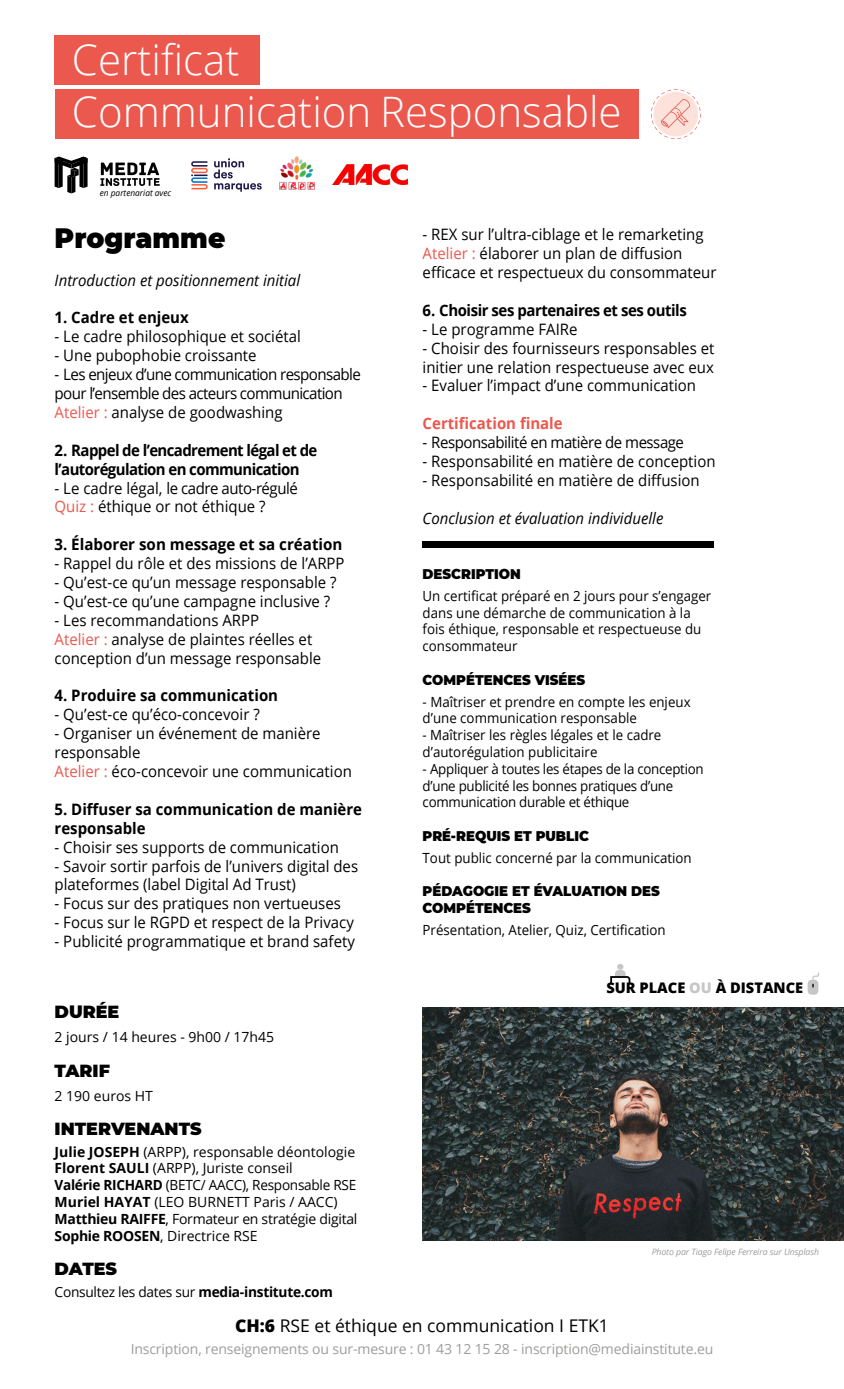
<style>
.page{position:relative;width:844px;height:1389px;background:#fff}
.page>*{position:absolute;margin:0;border:0;box-sizing:border-box;transform-origin:0 0}
.t1{font:300 42px/52.1px "Open Sans";color:#fff}
.t2{font:900 28px "Montserrat";color:#000;scale:.95 1}
.t3{font:17.5px "Open Sans";color:#000}
.t4{font:900 17.5px "Montserrat";color:#000}
.t5{font:15.75px/18.9px "Open Sans";color:#000;scale:.95 1}
.t6{font:700 15.75px/18.9px "Open Sans";color:#000;scale:.95 1}
.t7{font:15.75px/18.9px "Open Sans";letter-spacing:-.04em;color:#000;scale:.95 1}
.t8{font:italic 15.75px "Open Sans";color:#000;scale:.95 1}
.t9{font:700 15.75px/18.9px "Open Sans";letter-spacing:-.04em;color:#000;scale:.95 1}
.t10{font:700 15.75px "Open Sans";letter-spacing:-.03em;color:#000;scale:.95 1}
.t11{font:15.75px "Open Sans";letter-spacing:-.03em;color:#000;scale:.95 1}
.t12{font:700 15.75px "Open Sans";color:#eb584e;scale:.95 1}
.t13{font:800 14.53px "Open Sans";color:#000}
.t14{font:14px/16.8px "Open Sans";color:#000;scale:.95 1}
.t15{font:14px/16.8px "Open Sans";color:#000}
.t16{font:14px/16.8px "Open Sans";letter-spacing:-.02em;color:#000;scale:.95 1}
.t17{font:900 14px/16.8px "Montserrat";color:#000;scale:.95 1}
.t18{font:14px "Open Sans";letter-spacing:-.01em;color:#9d9d9c}
.t19{font:14px "Open Sans";letter-spacing:-.02em;color:#000}
.t20{font:italic 8.75px "Open Sans";letter-spacing:-.01em;color:#9d9d9c}
.t21{font:italic 8.75px "Open Sans";color:#000;scale:.95 1}
.s1{color:#eb584e}
.s2{font-weight:700}
.s3{color:#c6c6c6}
.s4{font-weight:800}
</style>
<div class="page">
<img style="left:422px;top:1007px;width:421px;height:233px">
<div style="left:422px;top:541px;width:291px;height:7px;background:#000"></div>
<div style="left:55px;top:35px;width:205px;height:49px;background:#eb584e"></div>
<div style="left:55px;top:89px;width:583px;height:50px;background:#eb584e"></div>
<svg style="left:610px;top:964px;width:21px;height:20px"></svg>
<svg style="left:807px;top:973px;width:12px;height:22px"></svg>
<svg style="left:651px;top:89px;width:49px;height:50px"></svg>
<img style="left:332px;top:164px;width:75px;height:20px">
<svg style="left:191px;top:158px;width:70px;height:34px"></svg>
<img style="left:279px;top:157px;width:35px;height:32px">
<svg style="left:100px;top:163px;width:60px;height:23px"></svg>
<svg style="left:55px;top:157px;width:33px;height:36px"></svg>
<h1 class="t1" style="left:72px;top:32px;width:551px">Certificat<br>Communication Responsable</h1>
<p class="t21" style="left:100px;top:187px;width:77px">en partenariat avec</p>
<h2 class="t2" style="left:55px;top:217px;width:181px">Programme</h2>
<p class="t8" style="left:55px;top:269px;width:260px">Introduction et positionnement initial</p>
<p class="t6" style="left:55px;top:308px;width:143px">1. Cadre et enjeux</p>
<p class="t5" style="left:55px;top:327px;width:261px">- Le cadre philosophique et sociétal</p>
<p class="t5" style="left:55px;top:346px;width:214px">- Une pubophobie croissante</p>
<p class="t7" style="left:55px;top:365px;width:324px">- Les enjeux d’une communication responsable pour l’ensemble des acteurs communication<br><span class="s1">Atelier :</span> analyse de goodwashing</p>
<p class="t9" style="left:55px;top:440px;width:278px">2. Rappel de l’encadrement légal et de l’autorégulation en communication</p>
<p class="t5" style="left:55px;top:478px;width:257px">- Le cadre légal, le cadre auto-régulé<br><span class="s1">Quiz :</span> éthique or not éthique ?</p>
<p class="t6" style="left:55px;top:535px;width:304px">3. Élaborer son message et sa création</p>
<p class="t5" style="left:55px;top:554px;width:307px">- Rappel du rôle et des missions de l’ARPP</p>
<p class="t5" style="left:55px;top:572px;width:298px">- Qu’est-ce qu’un message responsable ?</p>
<p class="t5" style="left:55px;top:591px;width:291px">- Qu’est-ce qu’une campagne inclusive ?</p>
<p class="t5" style="left:55px;top:610px;width:282px">- Les recommandations ARPP<br><span class="s1">Atelier :</span> analyse de plaintes réelles et conception d’un message responsable</p>
<p class="t6" style="left:55px;top:686px;width:237px">4. Produire sa communication</p>
<p class="t5" style="left:55px;top:705px;width:217px">- Qu’est-ce qu’éco-concevoir ?</p>
<p class="t5" style="left:55px;top:724px;width:314px">- Organiser un événement de manière responsable<br><span class="s1">Atelier :</span> éco-concevoir une communication</p>
<p class="t6" style="left:55px;top:799px;width:325px">5. Diffuser sa communication de manière responsable</p>
<p class="t5" style="left:55px;top:837px;width:301px">- Choisir ses supports de communication</p>
<p class="t5" style="left:55px;top:856px;width:321px">- Savoir sortir parfois de l’univers digital des plateformes (label Digital Ad Trust)</p>
<p class="t5" style="left:55px;top:894px;width:303px">- Focus sur des pratiques non vertueuses</p>
<p class="t5" style="left:55px;top:913px;width:316px">- Focus sur le RGPD et respect de la Privacy</p>
<p class="t5" style="left:55px;top:932px;width:317px">- Publicité programmatique et brand safety</p>
<p class="t4" style="left:55px;top:999px;width:66px">DURÉE</p>
<p class="t15" style="left:55px;top:1029px;width:221px">2 jours / 14 heures - 9h00 / 17h45</p>
<p class="t4" style="left:55px;top:1057px;width:57px">TARIF</p>
<p class="t15" style="left:55px;top:1087px;width:100px">2 190 euros HT</p>
<p class="t4" style="left:55px;top:1115px;width:148px">INTERVENANTS</p>
<p class="t15" style="left:55px;top:1143px;width:304px"><span class="s2">Julie JOSEPH</span> (ARPP), responsable déontologie <span class="s2">Florent SAULI</span> (ARPP), Juriste conseil<br><span class="s2">Valérie RICHARD</span> (BETC/ AACC), Responsable RSE <span class="s2">Muriel HAYAT</span> (LEO BURNETT Paris / AACC)<br><span class="s2">Matthieu RAIFFE</span>, Formateur en stratégie digital <span class="s2">Sophie ROOSEN</span>, Directrice RSE</p>
<p class="t4" style="left:55px;top:1255px;width:64px">DATES</p>
<p class="t19" style="left:55px;top:1283px;width:280px">Consultez les dates sur <span class="s2">media-institute.com</span></p>
<p class="t5" style="left:422px;top:225px;width:311px">- REX sur l’ultra-ciblage et le remarketing<br><span class="s1">Atelier :</span> élaborer un plan de diffusion efficace et respectueux du consommateur</p>
<p class="t10" style="left:422px;top:299px;width:279px">6. Choisir ses partenaires et ses outils</p>
<p class="t5" style="left:422px;top:319px;width:164px">- Le programme FAIRe</p>
<p class="t5" style="left:422px;top:338px;width:308px">- Choisir des fournisseurs responsables et initier une relation respectueuse avec eux</p>
<p class="t5" style="left:422px;top:376px;width:289px">- Evaluer l’impact d’une communication</p>
<p class="t12" style="left:422px;top:412px;width:149px">Certification finale</p>
<p class="t11" style="left:422px;top:432px;width:276px">- Responsabilité en matière de message</p>
<p class="t5" style="left:422px;top:451px;width:310px">- Responsabilité en matière de conception</p>
<p class="t5" style="left:422px;top:470px;width:293px">- Responsabilité en matière de diffusion</p>
<p class="t8" style="left:422px;top:507px;width:255px">Conclusion et évaluation individuelle</p>
<p class="t17" style="left:422px;top:565px;width:105px">DESCRIPTION</p>
<p class="t14" style="left:422px;top:587px;width:305px">Un certificat préparé en 2 jours pour s’engager dans une démarche de communication à la fois éthique, responsable et respectueuse du consommateur</p>
<p class="t17" style="left:422px;top:670px;width:173px">COMPÉTENCES VISÉES</p>
<p class="t14" style="left:422px;top:693px;width:283px">- Maîtriser et prendre en compte les enjeux d’une communication responsable</p>
<p class="t14" style="left:422px;top:726px;width:253px">- Maîtriser les règles légales et le cadre d’autorégulation publicitaire</p>
<p class="t16" style="left:422px;top:760px;width:297px">- Appliquer à toutes les étapes de la conception d’une publicité les bonnes pratiques d’une communication durable et éthique</p>
<p class="t17" style="left:422px;top:827px;width:176px">PRÉ-REQUIS ET PUBLIC</p>
<p class="t14" style="left:422px;top:849px;width:285px">Tout public concerné par la communication</p>
<p class="t17" style="left:422px;top:882px;width:251px">PÉDAGOGIE ET ÉVALUATION DES<br>COMPÉTENCES</p>
<p class="t14" style="left:422px;top:921px;width:257px">Présentation, Atelier, Quiz, Certification</p>
<p class="t13" style="left:606px;top:977px;width:198px">SUR PLACE <span class="s3">OU</span> À DISTANCE</p>
<p class="t20" style="left:651px;top:1245px;width:169px">Photo par Tiago Felipe Ferreira sur Unsplash</p>
<p class="t3" style="left:235px;top:1314px;width:375px"><span class="s4">CH:6</span> RSE et éthique en communication I ETK1</p>
<p class="t18" style="left:131px;top:1340px;width:584px">Inscription, renseignements ou sur-mesure : 01 43 12 15 28 - inscription@mediainstitute.eu</p>
</div>
